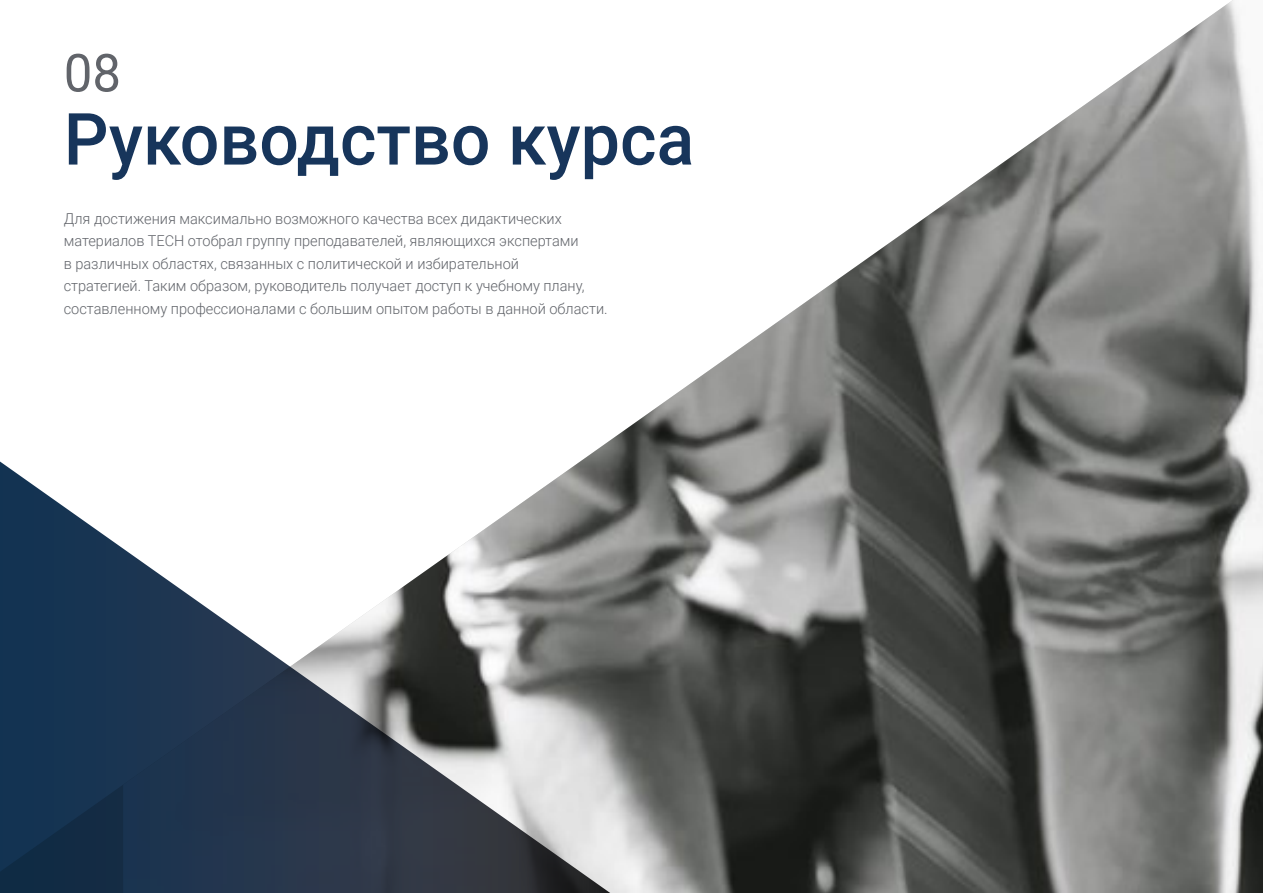
<style>
.page{position:relative;width:1263px;height:893px;background:#fff}
.page>*{position:absolute;margin:0;border:0;box-sizing:border-box;transform-origin:0 0}
.t1{font:500 72px "Roboto";color:#17355b}
.t2{font:52.5px "Roboto";color:#61646a}
.t3{font:300 15px/22.5px "Roboto";color:#61646a}
</style>
<div class="page">
<img style="left:602px;top:0;width:661px;height:893px">
<svg style="left:0;top:446px;width:640px;height:447px"></svg>
<h2 class="t2" style="left:64px;top:36px;width:59px">08</h2>
<h1 class="t1" style="left:64px;top:89px;width:632px">Руководство курса</h1>
<p class="t3" style="left:64px;top:207px;width:545px">Для достижения максимально возможного качества всех дидактических материалов TECH отобрал группу преподавателей, являющихся экспертами<br>в различных областях, связанных с политической и избирательной<br>стратегией. Таким образом, руководитель получает доступ к учебному плану, составленному профессионалами с большим опытом работы в данной области.</p>
</div>
